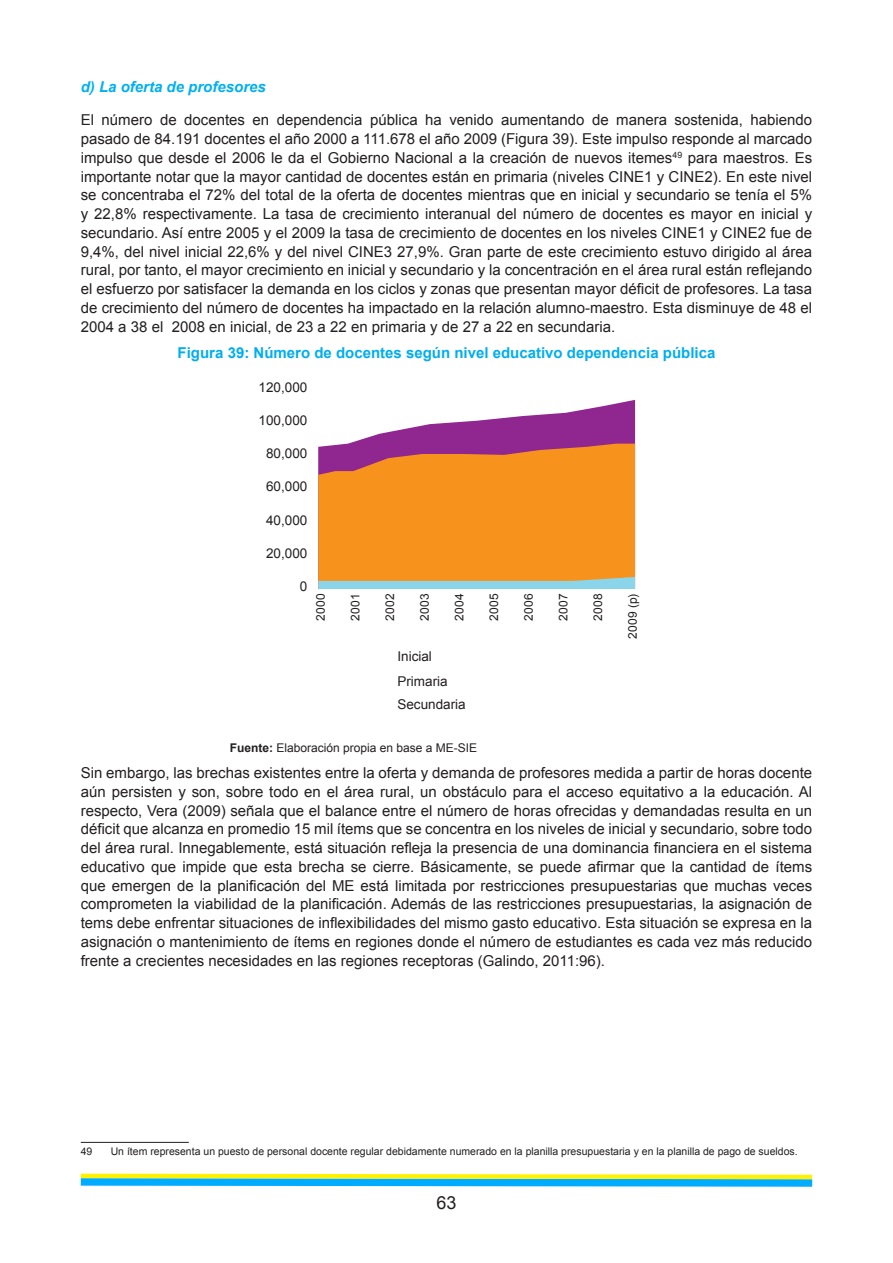
<style>
.page{position:relative;width:893px;height:1263px;background:#fff}
.page>*{position:absolute;margin:0;border:0;box-sizing:border-box;transform-origin:0 0}
.t1{font:18px "Arial";color:#231f20}
._1_CUERPO{font:15px/18.8px "Arial";color:#231f20;text-align:justify}
._1_figura_1{font:700 15px "Arial";color:#00aeef}
._1_SUBTITULO_3{font:italic 700 15px "Arial";color:#00b0f0}
.t2{font:13.5px "Arial";color:#231f20}
._1_CUERPO-2{font:12px "Arial";color:#231f20}
._1_Pie_de_pagina{font:10.5px "Arial";color:#231f20}
.s1{font-weight:700}
</style>
<div class="page">
<svg style="left:80px;top:1173px;width:733px;height:14px;background:#79cead"></svg>
<hr style="left:81px;top:1142px;width:108px;height:1px;background:#231f20">
<svg style="left:345px;top:400px;width:290px;height:44px;fill:#90268f"></svg>
<svg style="left:318px;top:444px;width:317px;height:133px;background:#ee8a26"></svg>
<svg style="left:318px;top:577px;width:317px;height:12px;background:#aac1ad"></svg>
<p class="_1_SUBTITULO_3" style="left:81px;top:77px;width:187px">d) La oferta de profesores</p>
<p class="_1_CUERPO" style="left:81px;top:111px;width:733px">El número de docentes en dependencia pública ha venido aumentando de manera sostenida, habiendo pasado de 84.191 docentes el año 2000 a 111.678 el año 2009 (Figura 39). Este impulso responde al marcado impulso que desde el 2006 le da el Gobierno Nacional a la creación de nuevos itemes<sup>49</sup> para maestros. Es importante notar que la mayor cantidad de docentes están en primaria (niveles CINE1 y CINE2). En este nivel se concentraba el 72% del total de la oferta de docentes mientras que en inicial y secundario se tenía el 5% y 22,8% respectivamente. La tasa de crecimiento interanual del número de docentes es mayor en inicial y secundario. Así entre 2005 y el 2009 la tasa de crecimiento de docentes en los niveles CINE1 y CINE2 fue de 9,4%, del nivel inicial 22,6% y del nivel CINE3 27,9%. Gran parte de este crecimiento estuvo dirigido al área rural, por tanto, el mayor crecimiento en inicial y secundario y la concentración en el área rural están reflejando el esfuerzo por satisfacer la demanda en los ciclos y zonas que presentan mayor déficit de profesores. La tasa de crecimiento del número de docentes ha impactado en la relación alumno-maestro. Esta disminuye de 48 el 2004 a 38 el 2008 en inicial, de 23 a 22 en primaria y de 27 a 22 en secundaria.</p>
<p class="_1_figura_1" style="left:178px;top:343px;width:539px">Figura 39: Número de docentes según nivel educativo dependencia pública</p>
<p class="t2" style="left:259px;top:378px;width:50px">120,000</p>
<p class="t2" style="left:259px;top:411px;width:50px">100,000</p>
<p class="t2" style="left:266px;top:444px;width:43px">80,000</p>
<p class="t2" style="left:266px;top:478px;width:43px">60,000</p>
<p class="t2" style="left:266px;top:511px;width:43px">40,000</p>
<p class="t2" style="left:266px;top:544px;width:43px">20,000</p>
<p class="t2" style="left:300px;top:578px;width:9px">0</p>
<p class="_1_CUERPO-2" style="left:313px;top:620px;width:28px;rotate:-90deg">2000</p>
<p class="_1_CUERPO-2" style="left:347px;top:620px;width:28px;rotate:-90deg">2001</p>
<p class="_1_CUERPO-2" style="left:382px;top:620px;width:28px;rotate:-90deg">2002</p>
<p class="_1_CUERPO-2" style="left:417px;top:620px;width:28px;rotate:-90deg">2003</p>
<p class="_1_CUERPO-2" style="left:451px;top:620px;width:28px;rotate:-90deg">2004</p>
<p class="_1_CUERPO-2" style="left:486px;top:620px;width:28px;rotate:-90deg">2005</p>
<p class="_1_CUERPO-2" style="left:521px;top:620px;width:28px;rotate:-90deg">2006</p>
<p class="_1_CUERPO-2" style="left:555px;top:620px;width:28px;rotate:-90deg">2007</p>
<p class="_1_CUERPO-2" style="left:590px;top:620px;width:28px;rotate:-90deg">2008</p>
<p class="_1_CUERPO-2" style="left:625px;top:638px;width:46px;rotate:-90deg">2009 (p)</p>
<p class="t2" style="left:397px;top:648px;width:36px">Inicial</p>
<p class="t2" style="left:397px;top:672px;width:52px">Primaria</p>
<p class="t2" style="left:397px;top:696px;width:70px">Secundaria</p>
<p class="_1_CUERPO-2" style="left:230px;top:740px;width:249px"><span class="s1">Fuente:</span> Elaboración propia en base a ME-SIE</p>
<p class="_1_CUERPO" style="left:81px;top:763px;width:733px">Sin embargo, las brechas existentes entre la oferta y demanda de profesores medida a partir de horas docente aún persisten y son, sobre todo en el área rural, un obstáculo para el acceso equitativo a la educación. Al respecto, Vera (2009) señala que el balance entre el número de horas ofrecidas y demandadas resulta en un déficit que alcanza en promedio 15 mil ítems que se concentra en los niveles de inicial y secundario, sobre todo del área rural. Innegablemente, está situación refleja la presencia de una dominancia financiera en el sistema educativo que impide que esta brecha se cierre. Básicamente, se puede afirmar que la cantidad de ítems que emergen de la planificación del ME está limitada por restricciones presupuestarias que muchas veces comprometen la viabilidad de la planificación. Además de las restricciones presupuestarias, la asignación de tems debe enfrentar situaciones de inflexibilidades del mismo gasto educativo. Esta situación se expresa en la asignación o mantenimiento de ítems en regiones donde el número de estudiantes es cada vez más reducido frente a crecientes necesidades en las regiones receptoras (Galindo, 2011:96).</p>
<p class="_1_Pie_de_pagina" style="left:81px;top:1144px;width:13px">49</p>
<p class="_1_Pie_de_pagina" style="left:111px;top:1144px;width:688px">Un ítem representa un puesto de personal docente regular debidamente numerado en la planilla presupuestaria y en la planilla de pago de sueldos.</p>
<p class="t1" style="left:436px;top:1191px;width:22px">63</p>
</div>
